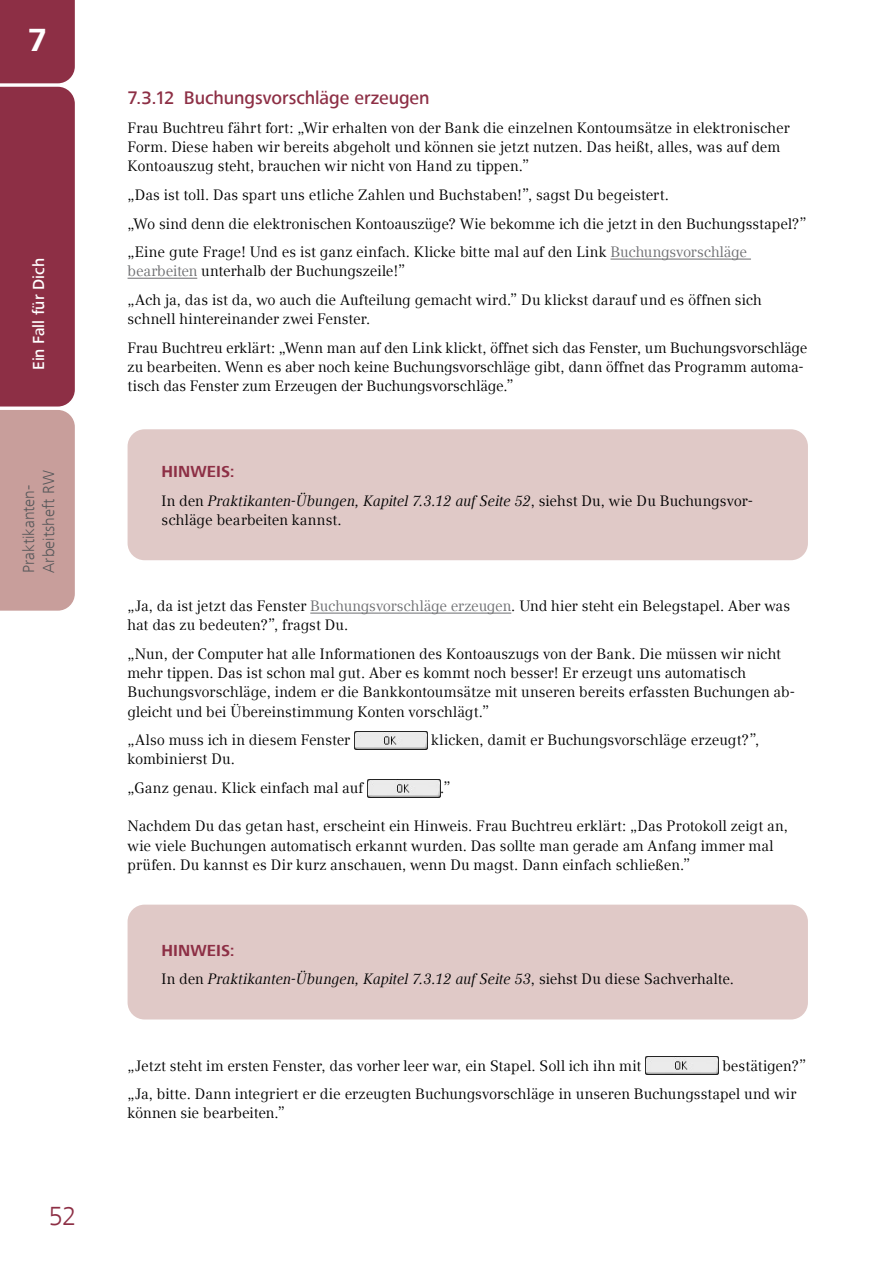
<style>
.page{position:relative;width:893px;height:1263px;background:#fff}
.page>*{position:absolute;margin:0;border:0;box-sizing:border-box;transform-origin:0 0}
.t1{font:700 33px "Frutiger Next Com";color:#fff}
.t2{font:300 27px "Frutiger Next Com";color:#8d2f45}
.t3{font:500 18.75px "Frutiger Next Com";letter-spacing:-.005em;color:#8d2f45}
.t4{font:300 16.5px/19.8px "Frutiger Next Com";color:#58595b}
.Hinweis{font:700 16.5px "Frutiger Next Com";letter-spacing:.005em;color:#8d2f45}
.t5{font:500 16.5px "Frutiger Next Com";color:#fff}
.Standard__nach_Liste{font:15px/19.2px "Compatil TDATEV";letter-spacing:.005em;color:#000}
.Hinweistext{font:15px/19.2px "Compatil TDATEV";letter-spacing:.01em;color:#000}
.Hinweistext-2{font:italic 15px "Compatil TDATEV";letter-spacing:.005em;color:#000}
.s1{color:#6d6e71}
.s2{font-style:italic}
.s3{font-style:normal}
</style>
<div class="page">
<svg style="left:0;top:0;width:75px;height:611px;background:#a25764"></svg>
<hr style="left:610px;top:259px;width:141px;height:1px;background:#6d6e71">
<hr style="left:128px;top:278px;width:69px;height:1px;background:#6d6e71">
<hr style="left:310px;top:613px;width:201px;height:1px;background:#6d6e71">
<div style="left:128px;top:429px;width:680px;height:131px;background:#e0c9c7;border-radius:17px"></div>
<img style="left:354px;top:731px;width:73px;height:18px">
<img style="left:367px;top:779px;width:73px;height:18px">
<div style="left:128px;top:905px;width:680px;height:114px;background:#e0c9c7;border-radius:17px"></div>
<img style="left:645px;top:1057px;width:73px;height:17px">
<h1 class="t1" style="left:28px;top:21px;width:21px">7</h1>
<p class="t5" style="left:29px;top:370px;width:113px;rotate:-90deg">Ein Fall für Dich</p>
<p class="t4" style="left:19px;top:573px;width:104px;rotate:-90deg">Praktikanten-<br>Arbeitsheft RW</p>
<h2 class="t2" style="left:49px;top:1200px;width:29px">52</h2>
<p class="t3" style="left:128px;top:87px;width:304px">7.3.12 Buchungsvorschläge erzeugen</p>
<p class="Standard__nach_Liste" style="left:128px;top:118px;width:663px">Frau Buchtreu fährt fort: „Wir erhalten von der Bank die einzelnen Kontoumsätze in elektronischer<br>Form. Diese haben wir bereits abgeholt und können sie jetzt nutzen. Das heißt, alles, was auf dem<br>Kontoauszug steht, brauchen wir nicht von Hand zu tippen.”</p>
<p class="Standard__nach_Liste" style="left:128px;top:185px;width:543px">„Das ist toll. Das spart uns etliche Zahlen und Buchstaben!”, sagst Du begeistert.</p>
<p class="Standard__nach_Liste" style="left:128px;top:214px;width:680px">„Wo sind denn die elektronischen Kontoauszüge? Wie bekomme ich die jetzt in den Buchungsstapel?”</p>
<p class="Standard__nach_Liste" style="left:128px;top:243px;width:621px">„Eine gute Frage! Und es ist ganz einfach. Klicke bitte mal auf den Link <span class="s1">Buchungsvorschläge bearbeiten</span> unterhalb der Buchungszeile!”</p>
<p class="Standard__nach_Liste" style="left:128px;top:290px;width:636px">„Ach ja, das ist da, wo auch die Aufteilung gemacht wird.” Du klickst darauf und es öffnen sich schnell hintereinander zwei Fenster.</p>
<p class="Standard__nach_Liste" style="left:128px;top:338px;width:681px">Frau Buchtreu erklärt: „Wenn man auf den Link klickt, öffnet sich das Fenster, um Buchungsvorschläge zu bearbeiten. Wenn es aber noch keine Buchungsvorschläge gibt, dann öffnet das Programm automa&shy;tisch das Fenster zum Erzeugen der Buchungsvorschläge.”</p>
<p class="Hinweis" style="left:162px;top:462px;width:75px">HINWEIS:</p>
<p class="Hinweistext" style="left:162px;top:491px;width:593px">In den <span class="s2">Praktikanten-Übungen, Kapitel 7.3.12 auf Seite 52</span>, siehst Du, wie Du Buchungsvor&shy;schläge bearbeiten kannst.</p>
<p class="Standard__nach_Liste" style="left:128px;top:597px;width:664px">„Ja, da ist jetzt das Fenster <span class="s1">Buchungsvorschläge erzeugen</span>. Und hier steht ein Belegstapel. Aber was hat das zu bedeuten?”, fragst Du.</p>
<p class="Standard__nach_Liste" style="left:128px;top:644px;width:669px">„Nun, der Computer hat alle Informationen des Kontoauszugs von der Bank. Die müssen wir nicht mehr tippen. Das ist schon mal gut. Aber es kommt noch besser! Er erzeugt uns automatisch Buchungsvorschläge, indem er die Bankkontoumsätze mit unseren bereits erfassten Buchungen ab&shy;gleicht und bei Übereinstimmung Konten vorschlägt.”</p>
<p class="Standard__nach_Liste" style="left:128px;top:731px;width:224px">„Also muss ich in diesem Fenster</p>
<p class="Standard__nach_Liste" style="left:431px;top:731px;width:330px">klicken, damit er Buchungsvorschläge erzeugt?”,</p>
<p class="Standard__nach_Liste" style="left:128px;top:750px;width:109px">kombinierst Du.</p>
<p class="Standard__nach_Liste" style="left:128px;top:778px;width:237px">„Ganz genau. Klick einfach mal auf</p>
<p class="Standard__nach_Liste" style="left:440px;top:778px;width:12px">.”</p>
<p class="Standard__nach_Liste" style="left:128px;top:817px;width:662px">Nachdem Du das getan hast, erscheint ein Hinweis. Frau Buchtreu erklärt: „Das Protokoll zeigt an, wie viele Buchungen automatisch erkannt wurden. Das sollte man gerade am Anfang immer mal prüfen. Du kannst es Dir kurz anschauen, wenn Du magst. Dann einfach schließen.”</p>
<p class="Hinweis" style="left:162px;top:941px;width:75px">HINWEIS:</p>
<p class="Hinweistext-2" style="left:162px;top:970px;width:574px"><span class="s3">In den</span> Praktikanten-Übungen, Kapitel 7.3.12 auf Seite 53<span class="s3">, siehst Du diese Sachverhalte.</span></p>
<p class="Standard__nach_Liste" style="left:128px;top:1056px;width:515px">„Jetzt steht im ersten Fenster, das vorher leer war, ein Stapel. Soll ich ihn mit</p>
<p class="Standard__nach_Liste" style="left:722px;top:1056px;width:85px">bestätigen?”</p>
<p class="Standard__nach_Liste" style="left:128px;top:1085px;width:670px">„Ja, bitte. Dann integriert er die erzeugten Buchungsvorschläge in unseren Buchungsstapel und wir können sie bearbeiten.”</p>
</div>
